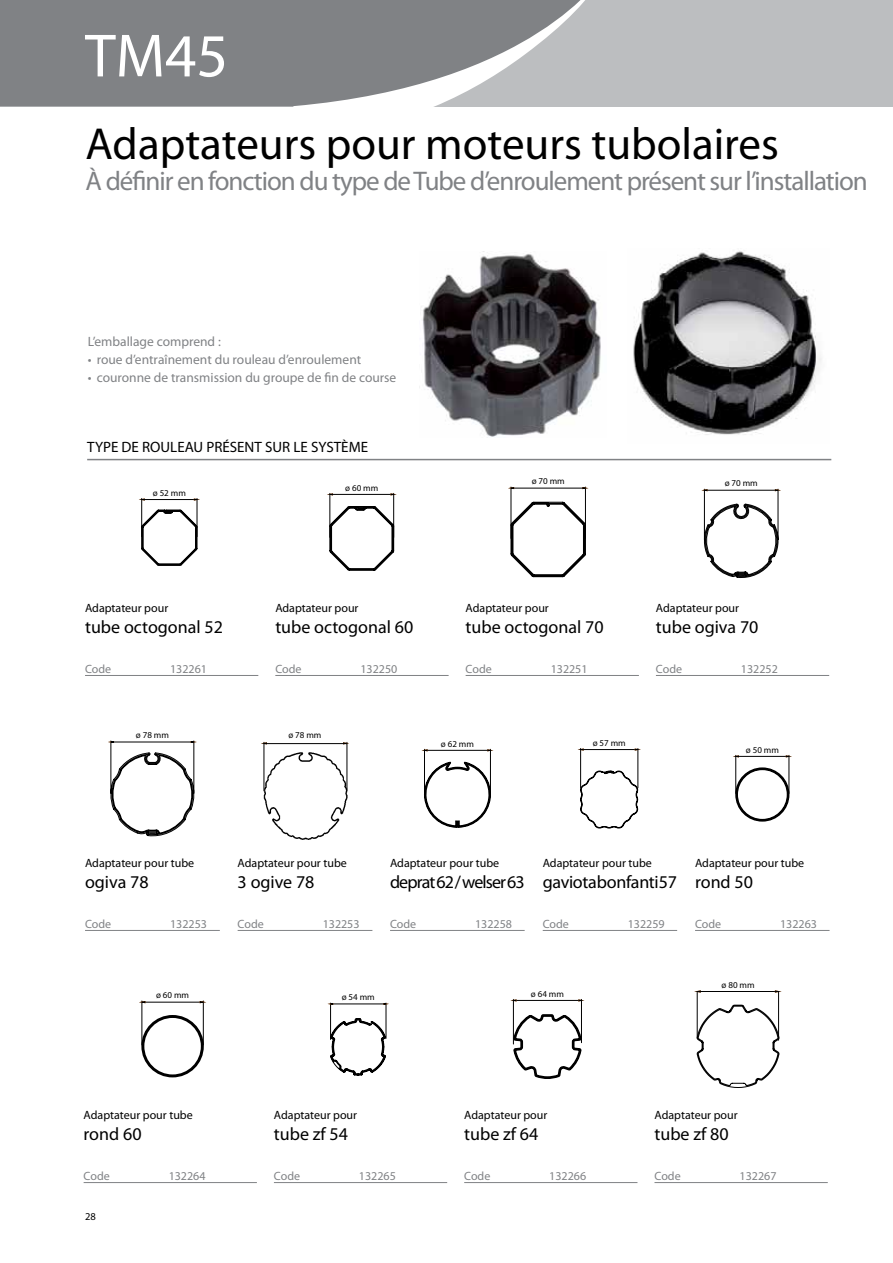
<style>
.page{position:relative;width:893px;height:1263px;background:#fff}
.page>*{position:absolute;margin:0;border:0;box-sizing:border-box;transform-origin:0 0}
.t1{font:61.5px "Myriad Pro";color:#fff}
.t2{font:45px "Myriad Pro";color:#000}
.t3{font:27px "Myriad Pro";letter-spacing:-.04em;color:#808285}
.t4{font:18px "Myriad Pro";color:#000}
.t5{font:18px "Myriad Pro";letter-spacing:-.02em;color:#000}
.t6{font:18px "Myriad Pro";letter-spacing:-.05em;color:#000}
.t7{font:15px "Myriad Pro";color:#000}
.t8{font:13.5px "Myriad Pro";color:#808285}
.t9{font:12px "Myriad Pro";color:#000}
.t10{font:12px "Myriad Pro";color:#808285}
.t11{font:10.5px "Myriad Pro";color:#000}
.t12{font:9px "Myriad Pro";color:#000}
</style>
<div class="page">
<div style="left:0;top:0;width:893px;height:106px;background:#bcbec0"></div>
<div style="left:0;top:0;width:293px;height:106px;background:#808285"></div>
<svg style="left:293px;top:0;width:310px;height:107px"></svg>
<img style="left:633px;top:251px;width:189px;height:184px">
<img style="left:419px;top:254px;width:182px;height:183px">
<hr style="left:87px;top:459px;width:744px;height:1px;background:#808285">
<hr style="left:85px;top:675px;width:173px;height:1px;background:#808285">
<hr style="left:275px;top:675px;width:174px;height:1px;background:#808285">
<hr style="left:466px;top:675px;width:173px;height:1px;background:#808285">
<hr style="left:543px;top:930px;width:134px;height:1px;background:#808285">
<hr style="left:656px;top:675px;width:173px;height:1px;background:#808285">
<hr style="left:141px;top:498px;width:1px;height:39px;background:#000">
<hr style="left:197px;top:498px;width:1px;height:39px;background:#000">
<svg style="left:141px;top:499px;width:59px;height:67px"></svg>
<svg style="left:329px;top:493px;width:67px;height:78px"></svg>
<svg style="left:511px;top:487px;width:77px;height:90px"></svg>
<svg style="left:703px;top:489px;width:76px;height:89px"></svg>
<hr style="left:85px;top:930px;width:135px;height:1px;background:#808285">
<svg style="left:110px;top:740px;width:87px;height:97px"></svg>
<hr style="left:390px;top:930px;width:135px;height:1px;background:#808285">
<svg style="left:422px;top:749px;width:70px;height:79px"></svg>
<hr style="left:638px;top:748px;width:1px;height:40px;background:#000">
<hr style="left:580px;top:748px;width:1px;height:40px;background:#000">
<hr style="left:583px;top:749px;width:52px;height:1px;background:#000">
<svg style="left:580px;top:770px;width:58px;height:58px"></svg>
<hr style="left:347px;top:742px;width:1px;height:49px;background:#000">
<hr style="left:264px;top:742px;width:1px;height:49px;background:#000">
<hr style="left:264px;top:743px;width:83px;height:1px;background:#000">
<hr style="left:695px;top:930px;width:134px;height:1px;background:#808285">
<svg style="left:735px;top:755px;width:57px;height:66px"></svg>
<svg style="left:139px;top:1001px;width:67px;height:76px"></svg>
<hr style="left:330px;top:1003px;width:1px;height:36px;background:#000">
<hr style="left:386px;top:1003px;width:1px;height:35px;background:#000">
<hr style="left:333px;top:1004px;width:51px;height:1px;background:#000">
<svg style="left:330px;top:1018px;width:56px;height:58px"></svg>
<svg style="left:513px;top:999px;width:71px;height:80px"></svg>
<hr style="left:697px;top:992px;width:1px;height:46px;background:#000">
<hr style="left:778px;top:992px;width:1px;height:48px;background:#000">
<hr style="left:700px;top:991px;width:75px;height:1px;background:#000">
<svg style="left:697px;top:1005px;width:82px;height:83px"></svg>
<hr style="left:464px;top:1182px;width:173px;height:1px;background:#808285">
<hr style="left:654px;top:1182px;width:174px;height:1px;background:#808285">
<hr style="left:84px;top:1182px;width:173px;height:1px;background:#808285">
<hr style="left:274px;top:1182px;width:173px;height:1px;background:#808285">
<hr style="left:238px;top:930px;width:134px;height:1px;background:#808285">
<img style="left:264px;top:750px;width:83px;height:90px">
<h1 class="t1" style="left:85px;top:18px;width:145px">TM45</h1>
<h2 class="t2" style="left:86px;top:116px;width:695px">Adaptateurs pour moteurs tubolaires</h2>
<h3 class="t3" style="left:86px;top:165px;width:784px">À définir en fonction du type de Tube d’enroulement présent sur l’installation</h3>
<p class="t8" style="left:88px;top:333px;width:135px">L’emballage comprend :</p>
<p class="t8" style="left:88px;top:351px;width:275px">• roue d’entraînement du rouleau d’enroulement</p>
<p class="t8" style="left:88px;top:369px;width:310px">• couronne de transmission du groupe de fin de course</p>
<p class="t7" style="left:87px;top:438px;width:282px">TYPE DE ROULEAU PRÉSENT SUR LE SYSTÈME</p>
<p class="t12" style="left:153px;top:487px;width:35px">ø 52 mm</p>
<p class="t12" style="left:345px;top:482px;width:35px">ø 60 mm</p>
<p class="t12" style="left:532px;top:476px;width:35px">ø 70 mm</p>
<p class="t12" style="left:725px;top:478px;width:35px">ø 70 mm</p>
<p class="t9" style="left:85px;top:600px;width:85px">Adaptateur pour</p>
<h3 class="t4" style="left:85px;top:616px;width:140px">tube octogonal 52</h3>
<p class="t9" style="left:275px;top:600px;width:85px">Adaptateur pour</p>
<h3 class="t4" style="left:275px;top:616px;width:140px">tube octogonal 60</h3>
<p class="t9" style="left:466px;top:600px;width:85px">Adaptateur pour</p>
<h3 class="t4" style="left:466px;top:616px;width:140px">tube octogonal 70</h3>
<p class="t9" style="left:656px;top:600px;width:85px">Adaptateur pour</p>
<h3 class="t4" style="left:656px;top:616px;width:104px">tube ogiva 70</h3>
<p class="t10" style="left:85px;top:661px;width:28px">Code</p>
<p class="t10" style="left:170px;top:661px;width:38px">132261</p>
<p class="t10" style="left:275px;top:661px;width:28px">Code</p>
<p class="t10" style="left:360px;top:661px;width:38px">132250</p>
<p class="t10" style="left:466px;top:661px;width:28px">Code</p>
<p class="t10" style="left:551px;top:661px;width:38px">132251</p>
<p class="t10" style="left:656px;top:661px;width:28px">Code</p>
<p class="t10" style="left:741px;top:661px;width:38px">132252</p>
<p class="t12" style="left:136px;top:729px;width:35px">ø 78 mm</p>
<p class="t12" style="left:288px;top:729px;width:35px">ø 78 mm</p>
<p class="t12" style="left:441px;top:738px;width:35px">ø 62 mm</p>
<p class="t12" style="left:593px;top:737px;width:35px">ø 57 mm</p>
<p class="t12" style="left:746px;top:744px;width:35px">ø 50 mm</p>
<p class="t9" style="left:85px;top:855px;width:111px">Adaptateur pour tube</p>
<h3 class="t4" style="left:85px;top:870px;width:65px">ogiva 78</h3>
<p class="t10" style="left:85px;top:916px;width:28px">Code</p>
<p class="t10" style="left:170px;top:916px;width:38px">132253</p>
<p class="t9" style="left:238px;top:855px;width:111px">Adaptateur pour tube</p>
<h3 class="t4" style="left:238px;top:870px;width:78px">3 ogive 78</h3>
<p class="t10" style="left:238px;top:916px;width:28px">Code</p>
<p class="t10" style="left:323px;top:916px;width:38px">132253</p>
<p class="t9" style="left:390px;top:855px;width:111px">Adaptateur pour tube</p>
<h3 class="t6" style="left:390px;top:870px;width:136px">deprat 62 / welser 63</h3>
<p class="t10" style="left:390px;top:916px;width:28px">Code</p>
<p class="t10" style="left:475px;top:916px;width:38px">132258</p>
<p class="t9" style="left:543px;top:855px;width:111px">Adaptateur pour tube</p>
<h3 class="t5" style="left:543px;top:870px;width:136px">gaviota bonfanti 57</h3>
<p class="t10" style="left:543px;top:916px;width:28px">Code</p>
<p class="t10" style="left:628px;top:916px;width:38px">132259</p>
<p class="t9" style="left:695px;top:855px;width:111px">Adaptateur pour tube</p>
<h3 class="t4" style="left:695px;top:870px;width:60px">rond 50</h3>
<p class="t10" style="left:695px;top:916px;width:28px">Code</p>
<p class="t10" style="left:780px;top:916px;width:38px">132263</p>
<p class="t12" style="left:156px;top:990px;width:35px">ø 60 mm</p>
<p class="t12" style="left:342px;top:991px;width:35px">ø 54 mm</p>
<p class="t12" style="left:531px;top:988px;width:35px">ø 64 mm</p>
<p class="t12" style="left:721px;top:979px;width:35px">ø 80 mm</p>
<p class="t9" style="left:84px;top:1107px;width:111px">Adaptateur pour tube</p>
<h3 class="t4" style="left:84px;top:1122px;width:60px">rond 60</h3>
<p class="t9" style="left:274px;top:1107px;width:85px">Adaptateur pour</p>
<h3 class="t4" style="left:274px;top:1122px;width:76px">tube zf 54</h3>
<p class="t9" style="left:464px;top:1107px;width:85px">Adaptateur pour</p>
<h3 class="t4" style="left:464px;top:1122px;width:76px">tube zf 64</h3>
<p class="t9" style="left:654px;top:1107px;width:85px">Adaptateur pour</p>
<h3 class="t4" style="left:654px;top:1122px;width:76px">tube zf 80</h3>
<p class="t10" style="left:84px;top:1168px;width:28px">Code</p>
<p class="t10" style="left:169px;top:1168px;width:38px">132264</p>
<p class="t11" style="left:85px;top:1209px;width:12px">28</p>
<p class="t10" style="left:274px;top:1168px;width:28px">Code</p>
<p class="t10" style="left:359px;top:1168px;width:38px">132265</p>
<p class="t10" style="left:464px;top:1168px;width:28px">Code</p>
<p class="t10" style="left:549px;top:1168px;width:38px">132266</p>
<p class="t10" style="left:654px;top:1168px;width:28px">Code</p>
<p class="t10" style="left:739px;top:1168px;width:38px">132267</p>
</div>
